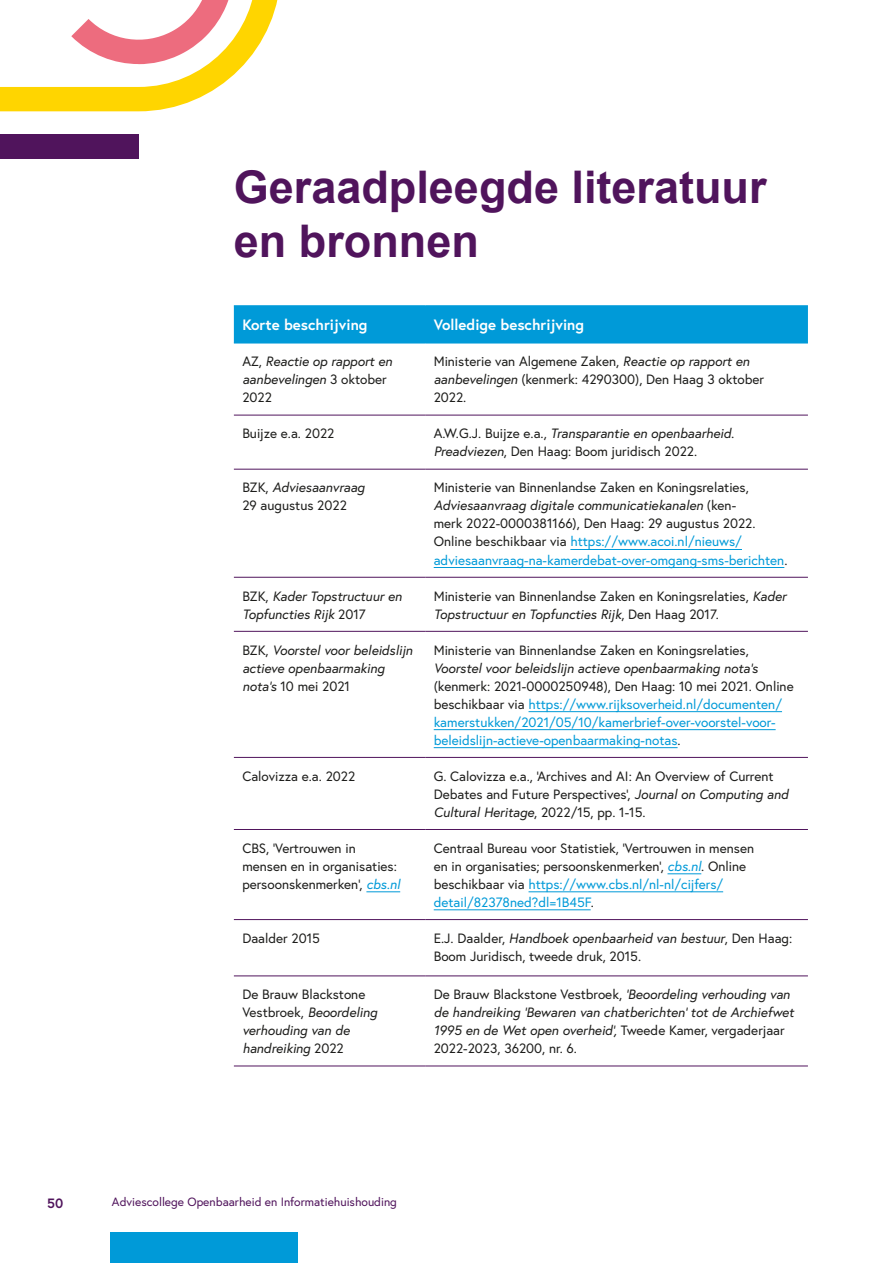
<style>
.page{position:relative;width:893px;height:1263px;background:#fff}
.page>*{position:absolute;margin:0;border:0;box-sizing:border-box;transform-origin:0 0}
.H2_Hoofdstuk_niet_ge{font:700 45px/54px "Arial";color:#50145c}
.H3_Tabel_KOP{font:700 15px "Europa";color:#fff}
.H_Tabel_PLAT{font:13.5px/18px "Europa";color:#1d1d1b}
.H_Tabel_PLAT-2{font:italic 13.5px/18px "Europa";color:#1d1d1b}
.H_Tabel_PLAT-3{font:13.5px/18px "Europa";color:#009ad8}
.t1{font:700 13.5px "Europa";color:#50145c}
.t2{font:12px "Europa";color:#50145c}
.s1{font-style:normal}
.s2{font-style:italic}
.s3{color:#009ad8}
.s4{color:#1d1d1b}
.s5{font-style:italic;color:#1d1d1b}
.s6{font-style:italic;color:#009ad8}
</style>
<div class="page">
<div style="left:0;top:134px;width:139px;height:25px;background:#50145c"></div>
<svg style="left:0;top:0;width:278px;height:111px"></svg>
<div style="left:111px;top:1233px;width:187px;height:30px;background:#009ad8"></div>
<div style="left:234px;top:306px;width:574px;height:37px;background:#009ad8"></div>
<hr style="left:234px;top:415px;width:191px;height:1px;background:#50145c">
<hr style="left:425px;top:415px;width:383px;height:1px;background:#50145c">
<hr style="left:234px;top:469px;width:191px;height:1px;background:#50145c">
<hr style="left:425px;top:469px;width:383px;height:1px;background:#50145c">
<hr style="left:234px;top:577px;width:191px;height:1px;background:#50145c">
<hr style="left:425px;top:577px;width:383px;height:1px;background:#50145c">
<hr style="left:234px;top:631px;width:191px;height:1px;background:#50145c">
<hr style="left:425px;top:631px;width:383px;height:1px;background:#50145c">
<hr style="left:234px;top:757px;width:191px;height:1px;background:#50145c">
<hr style="left:425px;top:757px;width:383px;height:1px;background:#50145c">
<hr style="left:234px;top:829px;width:191px;height:1px;background:#50145c">
<hr style="left:425px;top:829px;width:383px;height:1px;background:#50145c">
<hr style="left:234px;top:919px;width:191px;height:1px;background:#50145c">
<hr style="left:425px;top:919px;width:383px;height:1px;background:#50145c">
<hr style="left:234px;top:975px;width:191px;height:1px;background:#50145c">
<hr style="left:425px;top:975px;width:383px;height:1px;background:#50145c">
<hr style="left:234px;top:1065px;width:191px;height:1px;background:#50145c">
<hr style="left:425px;top:1065px;width:383px;height:1px;background:#50145c">
<hr style="left:234px;top:343px;width:191px;height:1px;background:#009ad8">
<hr style="left:425px;top:343px;width:383px;height:1px;background:#009ad8">
<hr style="left:234px;top:305px;width:191px;height:1px;background:#009ad8">
<hr style="left:425px;top:305px;width:383px;height:1px;background:#009ad8">
<hr style="left:570px;top:549px;width:172px;height:1px;background:#009ad8">
<hr style="left:434px;top:567px;width:350px;height:1px;background:#009ad8">
<hr style="left:528px;top:711px;width:254px;height:1px;background:#009ad8">
<hr style="left:434px;top:729px;width:342px;height:1px;background:#009ad8">
<hr style="left:434px;top:747px;width:244px;height:1px;background:#009ad8">
<hr style="left:366px;top:891px;width:34px;height:1px;background:#009ad8">
<hr style="left:667px;top:873px;width:34px;height:1px;background:#009ad8">
<hr style="left:528px;top:891px;width:195px;height:1px;background:#009ad8">
<hr style="left:434px;top:909px;width:157px;height:1px;background:#009ad8">
<h2 class="H2_Hoofdstuk_niet_ge" style="left:234px;top:162px;width:534px">Geraadpleegde literatuur en bronnen</h2>
<h3 class="H3_Tabel_KOP" style="left:242px;top:315px;width:127px">Korte beschrijving</h3>
<h3 class="H3_Tabel_KOP" style="left:434px;top:315px;width:152px">Volledige beschrijving</h3>
<p class="H_Tabel_PLAT-2" style="left:242px;top:352px;width:151px"><span class="s1">AZ,</span> Reactie op rapport en aanbevelingen <span class="s1">3 oktober<br>2022</span></p>
<p class="H_Tabel_PLAT" style="left:434px;top:352px;width:332px">Ministerie van Algemene Zaken, <span class="s2">Reactie op rapport en aanbevelingen</span> (kenmerk: 4290300), Den Haag 3 oktober<br>2022.</p>
<p class="H_Tabel_PLAT" style="left:242px;top:424px;width:93px">Buijze e.a. 2022</p>
<p class="H_Tabel_PLAT" style="left:434px;top:424px;width:302px">A.W.G.J. Buijze e.a., <span class="s2">Transparantie en openbaarheid.<br>Preadviezen</span>, Den Haag: Boom juridisch 2022.</p>
<p class="H_Tabel_PLAT" style="left:242px;top:478px;width:124px">BZK, <span class="s2">Adviesaanvraag<br></span>29 augustus 2022</p>
<p class="H_Tabel_PLAT" style="left:434px;top:478px;width:355px">Ministerie van Binnenlandse Zaken en Koningsrelaties, <span class="s2">Adviesaanvraag digitale communicatiekanalen</span> (ken-<br>merk 2022-0000381166), Den Haag: 29 augustus 2022.<br>Online beschikbaar via <span class="s3">https://www.acoi.nl/nieuws/ adviesaanvraag-na-kamerdebat-over-omgang-sms-berichten</span>.</p>
<p class="H_Tabel_PLAT-2" style="left:242px;top:587px;width:161px"><span class="s1">BZK,</span> Kader Topstructuur en<br>Topfuncties Rijk <span class="s1">2017</span></p>
<p class="H_Tabel_PLAT" style="left:434px;top:587px;width:354px">Ministerie van Binnenlandse Zaken en Koningsrelaties, <span class="s2">Kader<br>Topstructuur en Topfuncties Rijk</span>, Den Haag 2017.</p>
<p class="H_Tabel_PLAT-2" style="left:242px;top:641px;width:172px"><span class="s1">BZK,</span> Voorstel voor beleidslijn actieve openbaarmaking nota's <span class="s1">10 mei 2021</span></p>
<p class="H_Tabel_PLAT-3" style="left:434px;top:641px;width:361px"><span class="s4">Ministerie van Binnenlandse Zaken en Koningsrelaties, </span><span class="s5">Voorstel voor beleidslijn actieve openbaarmaking nota's </span><span class="s4">(kenmerk: 2021-0000250948), Den Haag: 10 mei 2021. Online beschikbaar via</span> https://www.rijksoverheid.nl/documenten/ kamerstukken/2021/05/10/kamerbrief-over-voorstel-voor&shy;beleidslijn-actieve-openbaarmaking-notas<span class="s4">.</span></p>
<p class="H_Tabel_PLAT" style="left:242px;top:767px;width:114px">Calovizza e.a. 2022</p>
<p class="H_Tabel_PLAT" style="left:434px;top:767px;width:356px">G. Calovizza e.a., ‘Archives and AI: An Overview of Current<br>Debates and Future Perspectives’, <span class="s2">Journal on Computing and<br>Cultural Heritage</span>, 2022/15, pp. 1-15.</p>
<p class="H_Tabel_PLAT" style="left:242px;top:839px;width:159px">CBS, 'Vertrouwen in mensen en in organisaties: persoonskenmerken', <span class="s6">cbs.nl</span></p>
<p class="H_Tabel_PLAT" style="left:434px;top:839px;width:322px">Centraal Bureau voor Statistiek, 'Vertrouwen in mensen en in organisaties; persoonskenmerken', <span class="s6">cbs.nl</span>. Online beschikbaar via <span class="s3">https://www.cbs.nl/nl-nl/cijfers/ detail/82378ned?dl=1B45F</span>.</p>
<p class="H_Tabel_PLAT" style="left:242px;top:929px;width:79px">Daalder 2015</p>
<p class="H_Tabel_PLAT" style="left:434px;top:929px;width:360px">E.J. Daalder, <span class="s2">Handboek openbaarheid van bestuur</span>, Den Haag:<br>Boom Juridisch, tweede druk, 2015.</p>
<p class="H_Tabel_PLAT-2" style="left:242px;top:985px;width:136px"><span class="s1">De Brauw Blackstone<br>Vestbroek,</span> Beoordeling verhouding van de handreiking <span class="s1">2022</span></p>
<p class="H_Tabel_PLAT-2" style="left:434px;top:985px;width:362px"><span class="s1">De Brauw Blackstone Vestbroek,</span> 'Beoordeling verhouding van de handreiking 'Bewaren van chatberichten' tot de Archiefwet 1995 en de Wet open overheid’, <span class="s1">Tweede Kamer, vergaderjaar 2022-2023, 36200, nr. 6.</span></p>
<p class="t1" style="left:47px;top:1194px;width:18px">50</p>
<p class="t2" style="left:112px;top:1194px;width:286px">Adviescollege Openbaarheid en Informatiehuishouding</p>
</div>
